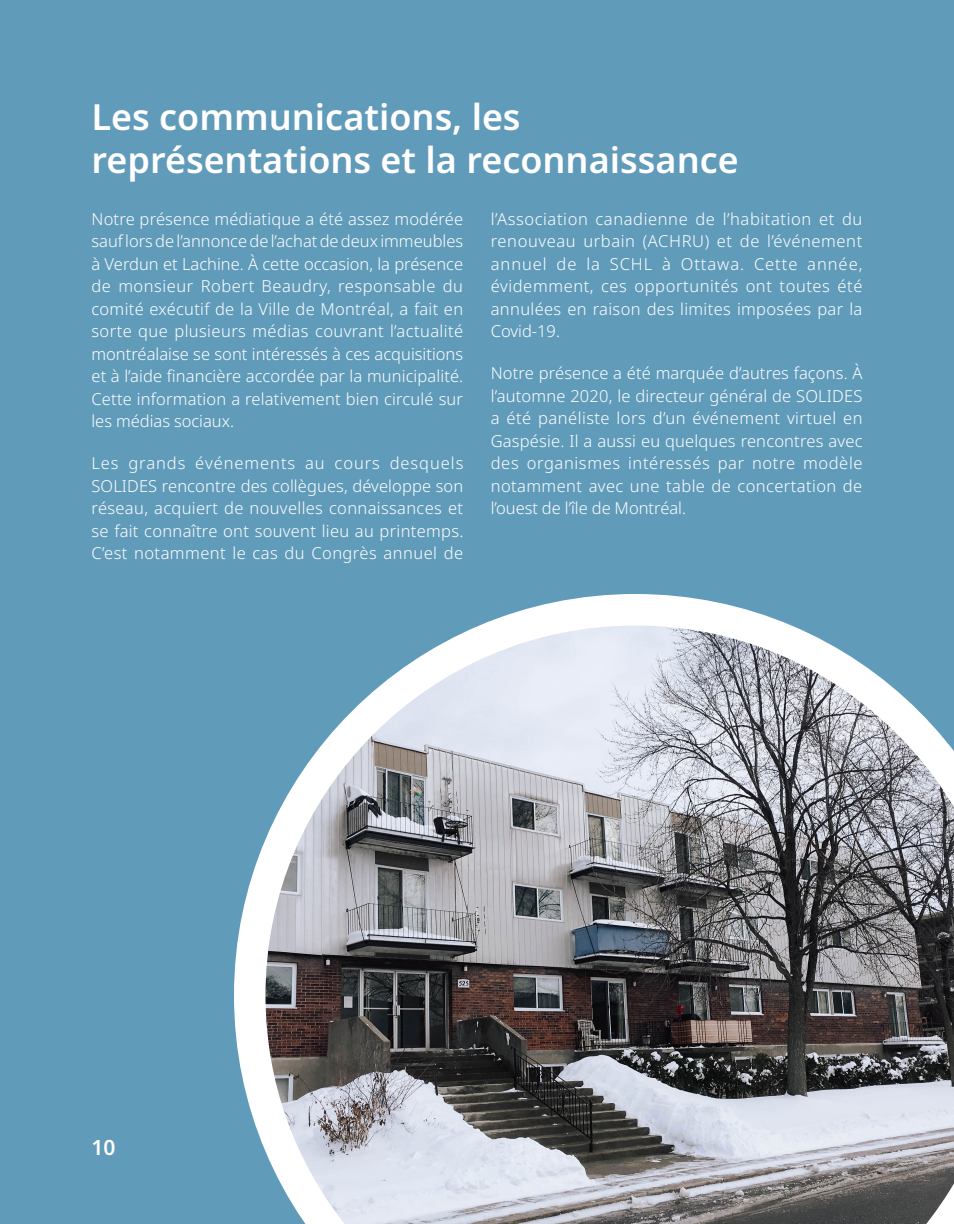
<style>
.page{position:relative;width:954px;height:1224px;background:#619bba}
.page>*{position:absolute;margin:0;border:0;box-sizing:border-box;transform-origin:0 0}
.titre{font:600 36px/43.2px "Noto Sans";color:#fff}
.t1{font:600 21px "Noto Sans";color:#fff}
.normal2{font:300 16.5px/22.5px "Noto Sans";letter-spacing:.02em;color:#fff;text-align:justify}
</style>
<div class="page">
<svg style="left:234px;top:594px;width:558px;height:558px"></svg>
<img style="left:266px;top:626px;width:688px;height:598px">
<p class="titre" style="left:92px;top:96px;width:649px">Les communications, les représentations et la reconnaissance</p>
<p class="normal2" style="left:92px;top:208px;width:373px">Notre présence médiatique a été assez modérée sauf lors de l’annonce de l’achat de deux immeubles à Verdun et Lachine. À cette occasion, la présence de monsieur Robert Beaudry, responsable du comité exécutif de la Ville de Montréal, a fait en sorte que plusieurs médias couvrant l’actualité montréalaise se sont intéressés à ces acquisitions et à l’aide financière accordée par la municipalité.<br>Cette information a relativement bien circulé sur les médias sociaux.</p>
<p class="normal2" style="left:92px;top:452px;width:373px">Les grands événements au cours desquels SOLIDES rencontre des collègues, développe son réseau, acquiert de nouvelles connaissances et se fait connaître ont souvent lieu au printemps.<br>C’est notamment le cas du Congrès annuel de</p>
<p class="normal2" style="left:491px;top:208px;width:373px">l’Association canadienne de l’habitation et du renouveau urbain (ACHRU) et de l’événement annuel de la SCHL à Ottawa. Cette année, évidemment, ces opportunités ont toutes été annulées en raison des limites imposées par la Covid-19.</p>
<p class="normal2" style="left:491px;top:362px;width:373px">Notre présence a été marquée d’autres façons. À l’automne 2020, le directeur général de SOLIDES a été panéliste lors d’un événement virtuel en Gaspésie. Il a aussi eu quelques rencontres avec des organismes intéressés par notre modèle notamment avec une table de concertation de l’ouest de l’île de Montréal.</p>
<p class="t1" style="left:92px;top:1133px;width:26px">10</p>
</div>
